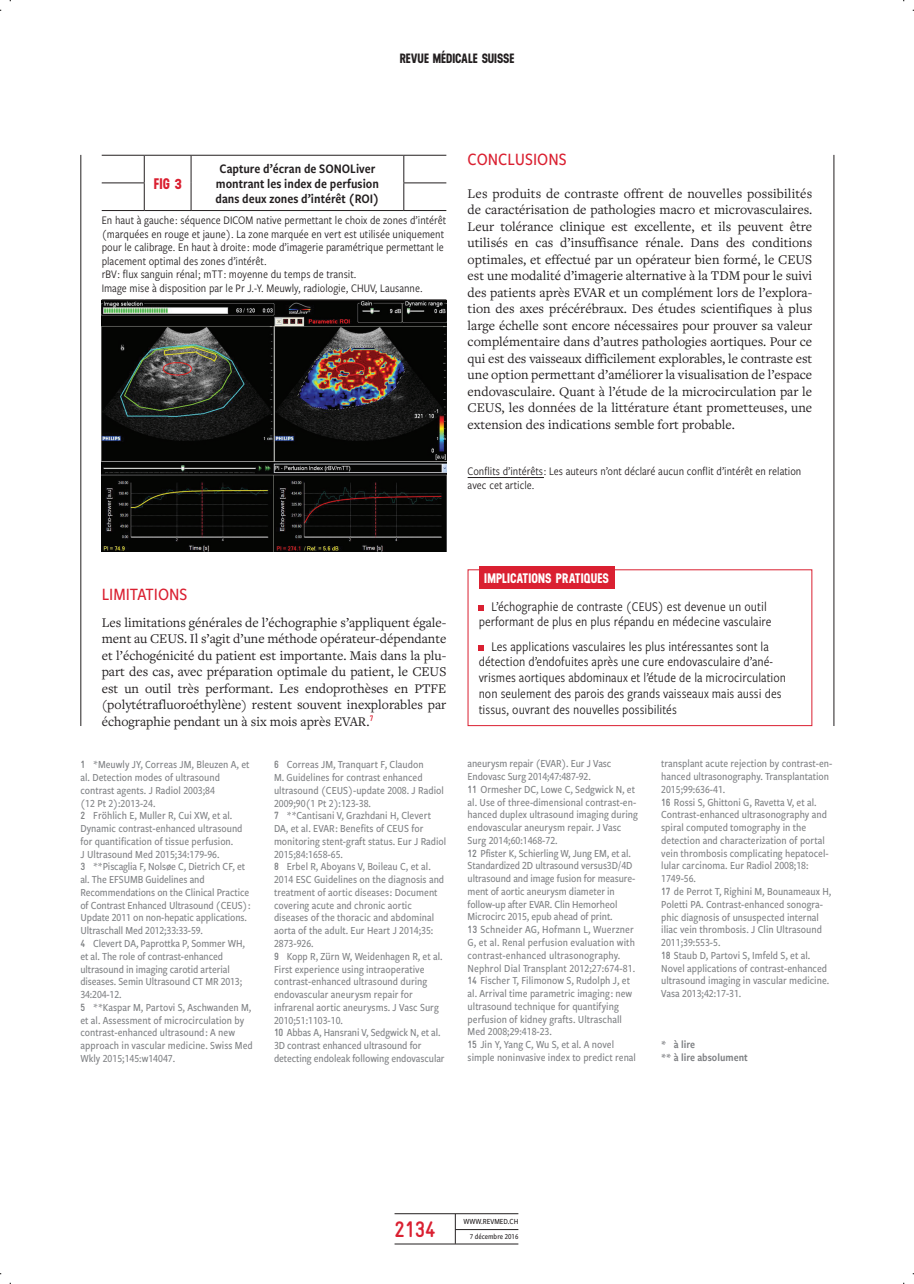
<style>
.page{position:relative;width:914px;height:1284px;background:#fff}
.page>*{position:absolute;margin:0;border:0;box-sizing:border-box;transform-origin:0 0}
.t1{font:700 22.5px "Gravur Condensed Pro";color:#da2031}
.t2{font:500 18px "Freight Sans Cnd Pro";color:#da2031}
.t3{font:700 15.3px "Neusa";color:#da2031}
.t4{font:13.8px/16.5px "Freight Text Pro";color:#231f20;text-align:justify}
.t5{font:13.8px/15.8px "Freight Sans Cnd Pro";color:#231f20;text-align:center}
.t6{font:700 13.8px "Neusa";letter-spacing:.005em;color:#fff}
.t7{font:13.5px/15px "Freight Sans Cnd Pro Semi";color:#231f20;text-align:center}
.t8{font:700 13.5px "Neusa";letter-spacing:-.005em;color:#231f20}
.t9{font:12px/13.5px "Freight Sans Cnd Pro";color:#231f20}
.t10{font:500 11.25px/12.8px "Freight Sans Cnd Pro";color:#808285}
.t11{font:11.25px/12.8px "Freight Sans Cnd Pro Semi";color:#808285}
.t12{font:500 8.1px "Freight Sans Cnd Pro";color:#231f20}
.t13{font:500 7.8px "Freight Sans Cnd Pro";color:#231f20}
.s1{font-family:"Gravur Condensed Pro";font-weight:700;font-size:10.5px}
</style>
<div class="page">
<hr style="left:394px;top:1243px;width:124px;height:1px;background:#231f20">
<hr style="left:394px;top:1213px;width:124px;height:1px;background:#231f20">
<hr style="left:455px;top:1229px;width:63px;height:1px;background:#231f20">
<hr style="left:455px;top:1213px;width:1px;height:30px;background:#231f20">
<hr style="left:80px;top:155px;width:1px;height:571px;background:#231f20">
<hr style="left:833px;top:155px;width:1px;height:571px;background:#231f20">
<hr style="left:467px;top:477px;width:77px;height:1px;background:#231f20">
<div style="left:467px;top:569px;width:345px;height:157px;border:1px solid #da2031"></div>
<svg style="left:478px;top:605px;width:6px;height:5px"></svg>
<svg style="left:478px;top:645px;width:6px;height:5px"></svg>
<div style="left:478px;top:566px;width:136px;height:23px;background:#da2031"></div>
<img style="left:102px;top:300px;width:344px;height:252px">
<hr style="left:102px;top:210px;width:42px;height:1px;background:#231f20">
<hr style="left:144px;top:210px;width:47px;height:1px;background:#231f20">
<hr style="left:191px;top:210px;width:213px;height:1px;background:#231f20">
<hr style="left:404px;top:210px;width:42px;height:1px;background:#231f20">
<svg style="left:102px;top:156px;width:344px;height:54px"></svg>
<hr style="left:102px;top:155px;width:42px;height:1px;background:#231f20">
<hr style="left:102px;top:299px;width:42px;height:1px;background:#231f20">
<hr style="left:144px;top:299px;width:47px;height:1px;background:#231f20">
<hr style="left:191px;top:299px;width:213px;height:1px;background:#231f20">
<hr style="left:404px;top:299px;width:42px;height:1px;background:#231f20">
<hr style="left:144px;top:155px;width:47px;height:1px;background:#231f20">
<hr style="left:191px;top:155px;width:213px;height:1px;background:#231f20">
<hr style="left:404px;top:155px;width:42px;height:1px;background:#231f20">
<p class="t8" style="left:399px;top:49px;width:116px">REVUE MÉDICALE SUISSE</p>
<p class="t7" style="left:215px;top:160px;width:165px">Capture d’écran de SONOLiver montrant les index de perfusion dans deux zones d’intérêt (ROI)</p>
<p class="t9" style="left:102px;top:213px;width:346px">En haut à gauche : séquence DICOM native permettant le choix de zones d’intérêt (marquées en rouge et jaune). La zone marquée en vert est utilisée uniquement pour le calibrage. En haut à droite : mode d’imagerie paramétrique permettant le placement optimal des zones d’intérêt.<br>rBV : flux sanguin rénal ; mTT : moyenne du temps de transit.<br>Image mise à disposition par le Pr J.-Y. Meuwly, radiologie, CHUV, Lausanne.</p>
<h3 class="t3" style="left:154px;top:172px;width:29px">FIG 3</h3>
<h2 class="t2" style="left:467px;top:147px;width:100px">CONCLUSIONS</h2>
<p class="t4" style="left:467px;top:184px;width:346px">Les produits de contraste offrent de nouvelles possibilités de caractérisation de pathologies macro et microvasculaires.<br>Leur tolérance clinique est excellente, et ils peuvent être utilisés en cas d’insuffisance rénale. Dans des conditions optimales, et effectué par un opérateur bien formé, le CEUS est une modalité d’imagerie alternative à la TDM pour le suivi des patients après EVAR et un complément lors de l’explora&shy;tion des axes précérébraux. Des études scientifiques à plus large échelle sont encore nécessaires pour prouver sa valeur complémentaire dans d’autres pathologies aortiques. Pour ce qui est des vaisseaux difficilement explorables, le contraste est une option permettant d’améliorer la visualisation de l’espace endovasculaire. Quant à l’étude de la microcirculation par le CEUS, les données de la littérature étant prometteuses, une extension des indications semble fort probable.</p>
<p class="t9" style="left:467px;top:464px;width:335px">Conflits d’intérêts : Les auteurs n’ont déclaré aucun conflit d’intérêt en relation avec cet article.</p>
<h2 class="t2" style="left:102px;top:582px;width:87px">LIMITATIONS</h2>
<p class="t4" style="left:102px;top:613px;width:346px">Les limitations générales de l’échographie s’appliquent égale&shy;ment au CEUS. Il s’agit d’une méthode opérateur-dépendante et l’échogénicité du patient est importante. Mais dans la plu&shy;part des cas, avec préparation optimale du patient, le CEUS est un outil très performant. Les endoprothèses en PTFE (polytétrafluoroéthylène) restent souvent inexplorables par échographie pendant un à six mois après EVAR.<sup>7</sup></p>
<p class="t6" style="left:484px;top:568px;width:126px">IMPLICATIONS PRATIQUES</p>
<p class="t5" style="left:478px;top:597px;width:294px">L’échographie de contraste (CEUS) est devenue un outil performant de plus en plus répandu en médecine vasculaire</p>
<p class="t5" style="left:478px;top:637px;width:309px;text-align:left;text-indent:13px">Les applications vasculaires les plus intéressantes sont la détection d’endofuites après une cure endovasculaire d’ané&shy;vrismes aortiques abdominaux et l’étude de la microcirculation non seulement des parois des grands vaisseaux mais aussi des tissus, ouvrant des nouvelles possibilités</p>
<p class="t10" style="left:80px;top:758px;width:174px"><span class="s1">1</span> *Meuwly JY, Correas JM, Bleuzen A, et al. Detection modes of ultrasound contrast agents. J Radiol 2003;84<br>(12 Pt 2):2013‑24.<br><span class="s1">2</span> Fröhlich E, Muller R, Cui XW, et al.<br>Dynamic contrast-enhanced ultrasound for quantification of tissue perfusion.<br>J Ultrasound Med 2015;34:179‑96.<br><span class="s1">3</span> **Piscaglia F, Nolsøe C, Dietrich CF, et al. The EFSUMB Guidelines and Recommendations on the Clinical Practice of Contrast Enhanced Ultrasound (CEUS) :<br>Update 2011 on non-hepatic applications.<br>Ultraschall Med 2012;33:33‑59.<br><span class="s1">4</span> Clevert DA, Paprottka P, Sommer WH, et al. The role of contrast-enhanced ultrasound in imaging carotid arterial diseases. Semin Ultrasound CT MR 2013; 34:204‑12.<br><span class="s1">5</span> **Kaspar M, Partovi S, Aschwanden M, et al. Assessment of microcirculation by contrast-enhanced ultrasound : A new approach in vascular medicine. Swiss Med Wkly 2015;145:w14047.</p>
<p class="t10" style="left:274px;top:758px;width:174px"><span class="s1">6</span> Correas JM, Tranquart F, Claudon<br>M. Guidelines for contrast enhanced ultrasound (CEUS)-update 2008. J Radiol 2009;90(1 Pt 2):123‑38.<br><span class="s1">7</span> **Cantisani V, Grazhdani H, Clevert DA, et al. EVAR : Benefits of CEUS for monitoring stent-graft status. Eur J Radiol 2015;84:1658‑65.<br><span class="s1">8</span> Erbel R, Aboyans V, Boileau C, et al.<br>2014 ESC Guidelines on the diagnosis and treatment of aortic diseases : Document covering acute and chronic aortic diseases of the thoracic and abdominal aorta of the adult. Eur Heart J 2014;35:<br>2873‑926.<br><span class="s1">9</span> Kopp R, Zürn W, Weidenhagen R, et al.<br>First experience using intraoperative contrast-enhanced ultrasound during endovascular aneurysm repair for infrarenal aortic aneurysms. J Vasc Surg 2010;51:1103‑10.<br><span class="s1">10</span> Abbas A, Hansrani V, Sedgwick N, et al.<br>3D contrast enhanced ultrasound for detecting endoleak following endovascular</p>
<p class="t10" style="left:467px;top:757px;width:172px">aneurysm repair (EVAR). Eur J Vasc Endovasc Surg 2014;47:487‑92.<br><span class="s1">11</span> Ormesher DC, Lowe C, Sedgwick N, et al. Use of three-dimensional contrast-en‑ hanced duplex ultrasound imaging during endovascular aneurysm repair. J Vasc Surg 2014;60:1468‑72.<br><span class="s1">12</span> Pfister K, Schierling W, Jung EM, et al.<br>Standardized 2D ultrasound versus3D / 4D ultrasound and image fusion for measure‑ ment of aortic aneurysm diameter in follow-up after EVAR. Clin Hemorheol Microcirc 2015, epub ahead of print.<br><span class="s1">13</span> Schneider AG, Hofmann L, Wuerzner G, et al. Renal perfusion evaluation with contrast-enhanced ultrasonography.<br>Nephrol Dial Transplant 2012;27:674‑81.<br><span class="s1">14</span> Fischer T, Filimonow S, Rudolph J, et al. Arrival time parametric imaging : new ultrasound technique for quantifying perfusion of kidney grafts. Ultraschall Med 2008;29:418‑23.<br><span class="s1">15</span> Jin Y, Yang C, Wu S, et al. A novel simple noninvasive index to predict renal</p>
<p class="t10" style="left:661px;top:757px;width:173px">transplant acute rejection by contrast-en‑ hanced ultrasonography. Transplantation 2015;99:636‑41.<br><span class="s1">16</span> Rossi S, Ghittoni G, Ravetta V, et al.<br>Contrast-enhanced ultrasonography and spiral computed tomography in the detection and characterization of portal vein thrombosis complicating hepatocel‑ lular carcinoma. Eur Radiol 2008;18:<br>1749‑56.<br><span class="s1">17</span> de Perrot T, Righini M, Bounameaux H, Poletti PA. Contrast-enhanced sonogra‑ phic diagnosis of unsuspected internal iliac vein thrombosis. J Clin Ultrasound 2011;39:553‑5.<br><span class="s1">18</span> Staub D, Partovi S, Imfeld S, et al.<br>Novel applications of contrast-enhanced ultrasound imaging in vascular medicine.<br>Vasa 2013;42:17‑31.</p>
<p class="t11" style="left:661px;top:1037px;width:88px">* à lire<br>** à lire absolument</p>
<h1 class="t1" style="left:394px;top:1216px;width:43px">2134</h1>
<p class="t12" style="left:463px;top:1216px;width:56px">WWW.REVMED.CH</p>
<p class="t13" style="left:469px;top:1231px;width:50px">7 décembre 2016</p>
</div>
